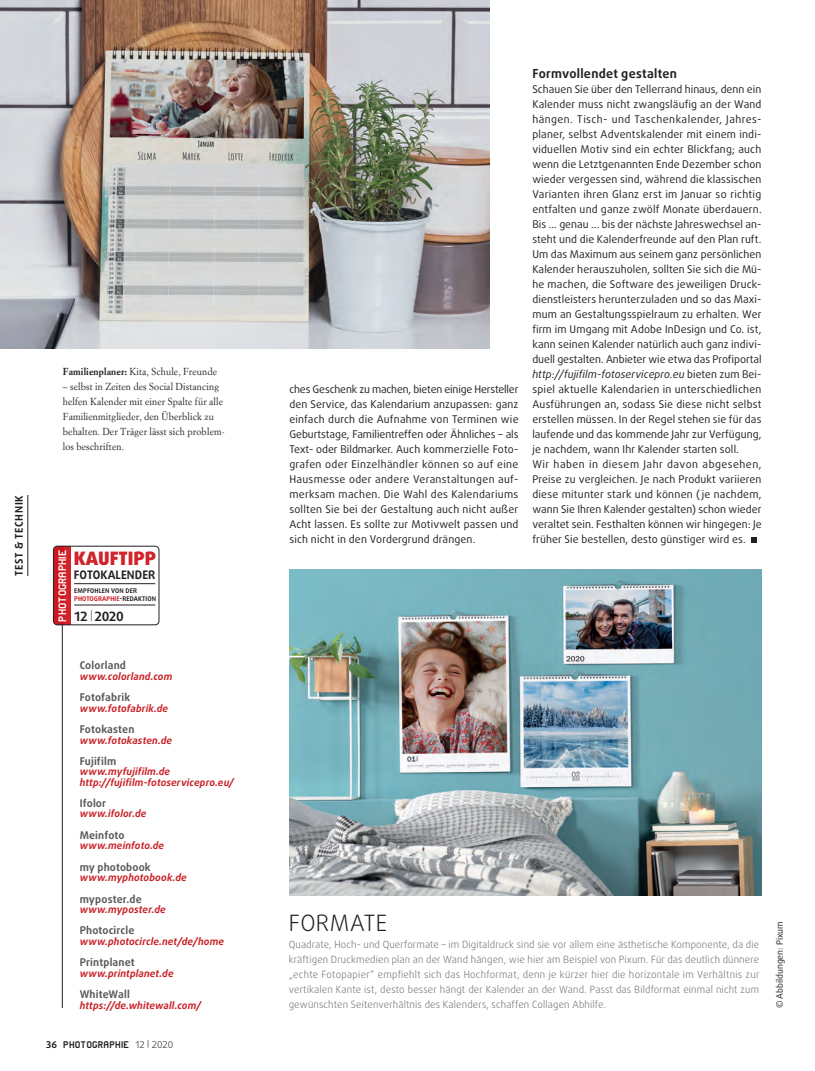
<style>
.page{position:relative;width:815px;height:1071px;background:#fff}
.page>*{position:absolute;margin:0;border:0;box-sizing:border-box;transform-origin:0 0}
.t1{font:300 22.5px "Daxline Pro";letter-spacing:.02em;color:#231f20}
.t2{font:900 18.5px "Daxline Pro";color:#d1232a}
.t3{font:700 12.75px "Daxline Pro";letter-spacing:-.01em;color:#231f20}
.t4{font:12.62px "Wpptphoto";color:#fff}
.t5{font:700 12.5px "Daxline Pro";letter-spacing:.025em;color:#231f20}
.t6{font:700 11.62px "Daxline Pro";letter-spacing:.01em;color:#231f20}
.t7{font:11.25px "Wpptphoto";letter-spacing:.01em;color:#231f20}
.t8{font:10.62px/15px "Daxline Pro";letter-spacing:.01em;color:#231f20;text-align:justify}
.t9{font:700 10.62px "Daxline Pro";letter-spacing:.015em;color:#57585a}
.t10{font:700 10.62px "Daxline Pro";letter-spacing:.06em;color:#231f20}
.t11{font:300 10px/15px "Daxline Pro";letter-spacing:.015em;color:#6c6d70;text-align:justify}
.t12{font:italic 700 10px/10.6px "Daxline Pro";letter-spacing:.01em;color:#c82026}
.t13{font:10px/15px "Simoncini Garamond Roman";letter-spacing:.015em;color:#231f20;scale:.95 1}
.t14{font:8.75px "Daxline Pro";color:#231f20}
.t15{font:700 6.38px/7.9px "Daxline Pro";letter-spacing:.015em;color:#231f20}
.s1{font-family:"Simoncini Garamond";font-weight:700}
.s2{color:#cd151d}
.s3{font-weight:100;font-size:11.25px}
.s4{font-family:"Daxline Pro";font-weight:700;font-size:9.38px}
.s5{font-family:"Daxline Pro";font-weight:300;font-size:9.38px}
.s6{font-family:"Daxline Pro";font-weight:300;font-size:7.38px}
.s7{font-style:italic}
</style>
<div class="page">
<hr style="left:62px;top:621px;width:1px;height:386px;background:#231f20">
<img style="left:0;top:0;width:490px;height:348px">
<img style="left:289px;top:569px;width:473px;height:326px">
<svg style="left:751px;top:537px;width:6px;height:6px"></svg>
<div style="left:54px;top:546px;width:15px;height:78px;background:#cd151d;border-radius:4px"></div>
<div style="left:64px;top:546px;width:7px;height:78px;background:#d1232a"></div>
<div style="left:53px;top:545px;width:106px;height:80px;border:1px solid #231f20;border-radius:4px"></div>
<hr style="left:74px;top:583px;width:81px;height:1px;background:#231f20">
<hr style="left:74px;top:604px;width:81px;height:1px;background:#231f20">
<hr style="left:27px;top:495px;width:1px;height:80px;background:#231f20">
<p class="t10" style="left:12px;top:575px;width:82px;rotate:-90deg">TEST &amp; TECHNIK</p>
<p class="t13" style="left:63px;top:364px;width:164px"><span class="s1">Familienplaner:</span> Kita, Schule, Freunde</p>
<p class="t13" style="left:63px;top:379px;width:172px">– selbst in Zeiten des Social Distancing helfen Kalender mit einer Spalte für alle Familienmitglieder, den Überblick zu behalten. Der Träger lässt sich problem&shy;los beschriften.</p>
<p class="t4" style="left:54px;top:621px;width:73px;rotate:-90deg">PHOTOGRAPHIE</p>
<h2 class="t2" style="left:74px;top:546px;width:84px">KAUFTIPP</h2>
<p class="t6" style="left:74px;top:567px;width:83px">FOTOKALENDER</p>
<p class="t15" style="left:74px;top:586px;width:83px">EMPFOHLEN VON DER<br><span class="s2">PHOTOGRAPHIE</span>-REDAKTION</p>
<p class="t3" style="left:74px;top:607px;width:51px">12 <span class="s3">|</span>2020</p>
<p class="t9" style="left:80px;top:658px;width:48px">Colorland</p>
<p class="t12" style="left:80px;top:670px;width:94px">www.colorland.com</p>
<p class="t9" style="left:80px;top:690px;width:52px">Fotofabrik</p>
<p class="t12" style="left:80px;top:702px;width:90px">www.fotofabrik.de</p>
<p class="t9" style="left:80px;top:721px;width:56px">Fotokasten</p>
<p class="t12" style="left:80px;top:734px;width:94px">www.fotokasten.de</p>
<p class="t9" style="left:80px;top:753px;width:38px">Fujifilm</p>
<p class="t12" style="left:80px;top:765px;width:156px">www.myfujifilm.de http://fujifilm-fotoservicepro.eu/</p>
<p class="t9" style="left:80px;top:795px;width:28px">Ifolor</p>
<p class="t12" style="left:80px;top:808px;width:68px">www.ifolor.de</p>
<p class="t9" style="left:80px;top:827px;width:46px">Meinfoto</p>
<p class="t12" style="left:80px;top:840px;width:86px">www.meinfoto.de</p>
<p class="t9" style="left:80px;top:859px;width:73px">my photobook</p>
<p class="t12" style="left:80px;top:872px;width:109px">www.myphotobook.de</p>
<p class="t9" style="left:80px;top:891px;width:63px">myposter.de</p>
<p class="t12" style="left:80px;top:904px;width:88px">www.myposter.de</p>
<p class="t9" style="left:80px;top:923px;width:56px">Photocircle</p>
<p class="t12" style="left:80px;top:935px;width:146px">www.photocircle.net/de/home</p>
<p class="t9" style="left:80px;top:955px;width:57px">Printplanet</p>
<p class="t12" style="left:80px;top:967px;width:95px">www.printplanet.de</p>
<p class="t9" style="left:80px;top:987px;width:52px">WhiteWall</p>
<p class="t12" style="left:80px;top:999px;width:123px">https://de.whitewall.com/</p>
<p class="t7" style="left:46px;top:1038px;width:129px"><span class="s4">36</span> PHOTOGRAPHIE <span class="s5">12</span> <span class="s6">|</span> <span class="s5">2020</span></p>
<p class="t8" style="left:289px;top:381px;width:231px">ches Geschenk zu machen, bieten einige Hersteller den Service, das Kalendarium anzupassen: ganz einfach durch die Aufnahme von Terminen wie Geburtstage, Familientreffen oder Ähnliches – als Text- oder Bildmarker. Auch kommerzielle Foto&shy;grafen oder Einzelhändler können so auf eine Hausmesse oder andere Veranstaltungen auf&shy;merksam machen. Die Wahl des Kalendariums sollten Sie bei der Gestaltung auch nicht außer Acht lassen. Es sollte zur Motivwelt passen und sich nicht in den Vordergrund drängen.</p>
<p class="t5" style="left:532px;top:65px;width:146px">Formvollendet gestalten</p>
<p class="t8" style="left:532px;top:81px;width:231px;text-align:left">Schauen Sie über den Tellerrand hinaus, denn ein Kalender muss nicht zwangsläufig an der Wand hängen. Tisch- und Taschenkalender, Jahres&shy;planer, selbst Adventskalender mit einem indi&shy;viduellen Motiv sind ein echter Blickfang; auch wenn die Letztgenannten Ende Dezember schon wieder vergessen sind, während die klassischen Varianten ihren Glanz erst im Januar so richtig entfalten und ganze zwölf Monate überdauern.<br>Bis ... genau ... bis der nächste Jahreswechsel an&shy;steht und die Kalenderfreunde auf den Plan ruft.<br>Um das Maximum aus seinem ganz persönlichen Kalender herauszuholen, sollten Sie sich die Mü&shy;he machen, die Software des jeweiligen Druck&shy;dienstleisters herunterzuladen und so das Maxi&shy;mum an Gestaltungsspielraum zu erhalten. Wer firm im Umgang mit Adobe InDesign und Co. ist, kann seinen Kalender natürlich auch ganz indivi&shy;duell gestalten. Anbieter wie etwa das Profiportal <span class="s7">http://fujifilm-fotoservicepro.eu</span> bieten zum Bei&shy;spiel aktuelle Kalendarien in unterschiedlichen Ausführungen an, sodass Sie diese nicht selbst erstellen müssen. In der Regel stehen sie für das laufende und das kommende Jahr zur Verfügung, je nachdem, wann Ihr Kalender starten soll.<br>Wir haben in diesem Jahr davon abgesehen, Preise zu vergleichen. Je nach Produkt variieren diese mitunter stark und können ( je nachdem, wann Sie Ihren Kalender gestalten) schon wieder veraltet sein. Festhalten können wir hingegen: Je früher Sie bestellen, desto günstiger wird es.</p>
<h1 class="t1" style="left:289px;top:907px;width:100px">FORMATE</h1>
<p class="t11" style="left:289px;top:937px;width:472px">Quadrate, Hoch- und Querformate – im Digitaldruck sind sie vor allem eine ästhetische Komponente, da die kräftigen Druckmedien plan an der Wand hängen, wie hier am Beispiel von Pixum. Für das deutlich dünnere „echte Fotopapier“ empfiehlt sich das Hochformat, denn je kürzer hier die horizontale im Verhältnis zur vertikalen Kante ist, desto besser hängt der Kalender an der Wand. Passt das Bildformat einmal nicht zum gewünschten Seitenverhältnis des Kalenders, schaffen Collagen Abhilfe.</p>
<p class="t14" style="left:774px;top:1008px;width:89px;rotate:-90deg">© Abbildungen: Pixum</p>
</div>
